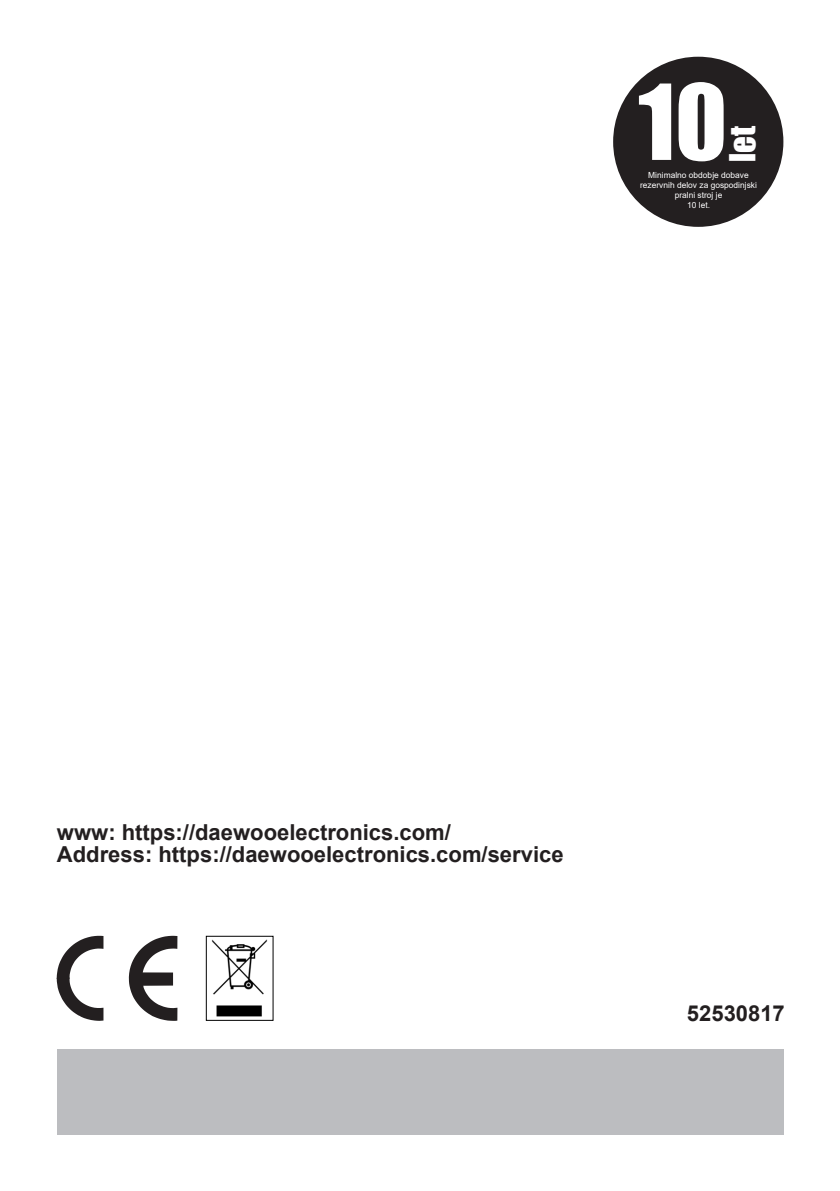
<style>
.page{position:relative;width:840px;height:1191px;background:#fff}
.page>*{position:absolute;margin:0;border:0;box-sizing:border-box;transform-origin:0 0}
.t1{font:33px "Impact";color:#fff}
.t2{font:700 22px/22px "Arial";color:#231f20}
.t3{font:8.4px/10px "Arial";color:#fff;text-align:center}
</style>
<div class="page">
<svg style="left:129px;top:935px;width:48px;height:85px"></svg>
<svg style="left:57px;top:935px;width:46px;height:85px"></svg>
<img style="left:211px;top:939px;width:57px;height:78px">
<div style="left:206px;top:935px;width:67px;height:85px;border:1px solid #000"></div>
<div style="left:57px;top:1049px;width:726px;height:85px;background:#bcbdc0"></div>
<div style="left:612px;top:57px;width:171px;height:170px;background:#231f20;border-radius:50%"></div>
<svg style="left:638px;top:83px;width:32px;height:77px"></svg>
<svg style="left:678px;top:82px;width:45px;height:79px"></svg>
<h1 class="t1" style="left:716px;top:162px;width:37px;rotate:-90deg">let</h1>
<p class="t3" style="left:639px;top:170px;width:118px">Minimalno obdobje dobave rezervnih delov za gospodinjski pralni stroj je<br>10 let.</p>
<p class="t2" style="left:57px;top:821px;width:508px">www: https://daewooelectronics.com/<br>Address: https://daewooelectronics.com/service</p>
<p class="t2" style="left:686px;top:1002px;width:99px">52530817</p>
</div>
